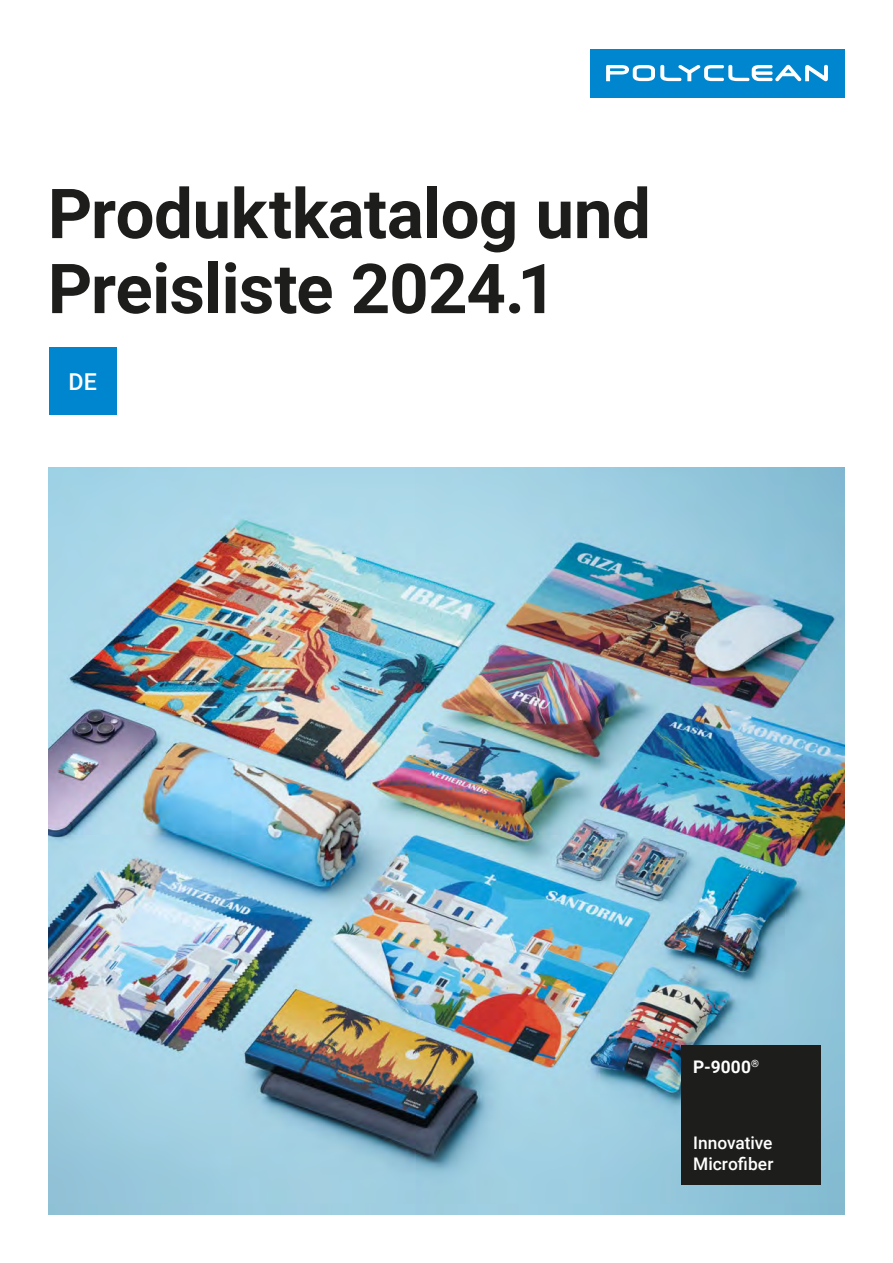
<style>
.page{position:relative;width:893px;height:1263px;background:#fff}
.page>*{position:absolute;margin:0;border:0;box-sizing:border-box;transform-origin:0 0}
.t1{font:700 69px/75px "Roboto";letter-spacing:-.01em;color:#1d1d1b}
.t2{font:500 23.25px "Roboto";color:#fff}
.t3{font:500 17.4px/20.9px "Roboto";color:#fff}
.t4{font:700 17.4px "Roboto";color:#fff}
</style>
<div class="page">
<img style="left:49px;top:468px;width:795px;height:746px">
<div style="left:590px;top:49px;width:254px;height:48px;background:#0086ce"></div>
<svg style="left:606px;top:65px;width:222px;height:16px"></svg>
<div style="left:681px;top:1045px;width:139px;height:139px;background:#1d1d1b"></div>
<div style="left:49px;top:348px;width:67px;height:67px;background:#0086ce"></div>
<p class="t1" style="left:48px;top:173px;width:605px">Produktkatalog und<br>Preisliste 2024.1</p>
<p class="t2" style="left:68px;top:366px;width:30px">DE</p>
<p class="t4" style="left:693px;top:1054px;width:67px">P-9000<sup>®</sup></p>
<p class="t3" style="left:693px;top:1132px;width:82px">Innovative<br>Microfiber</p>
</div>
